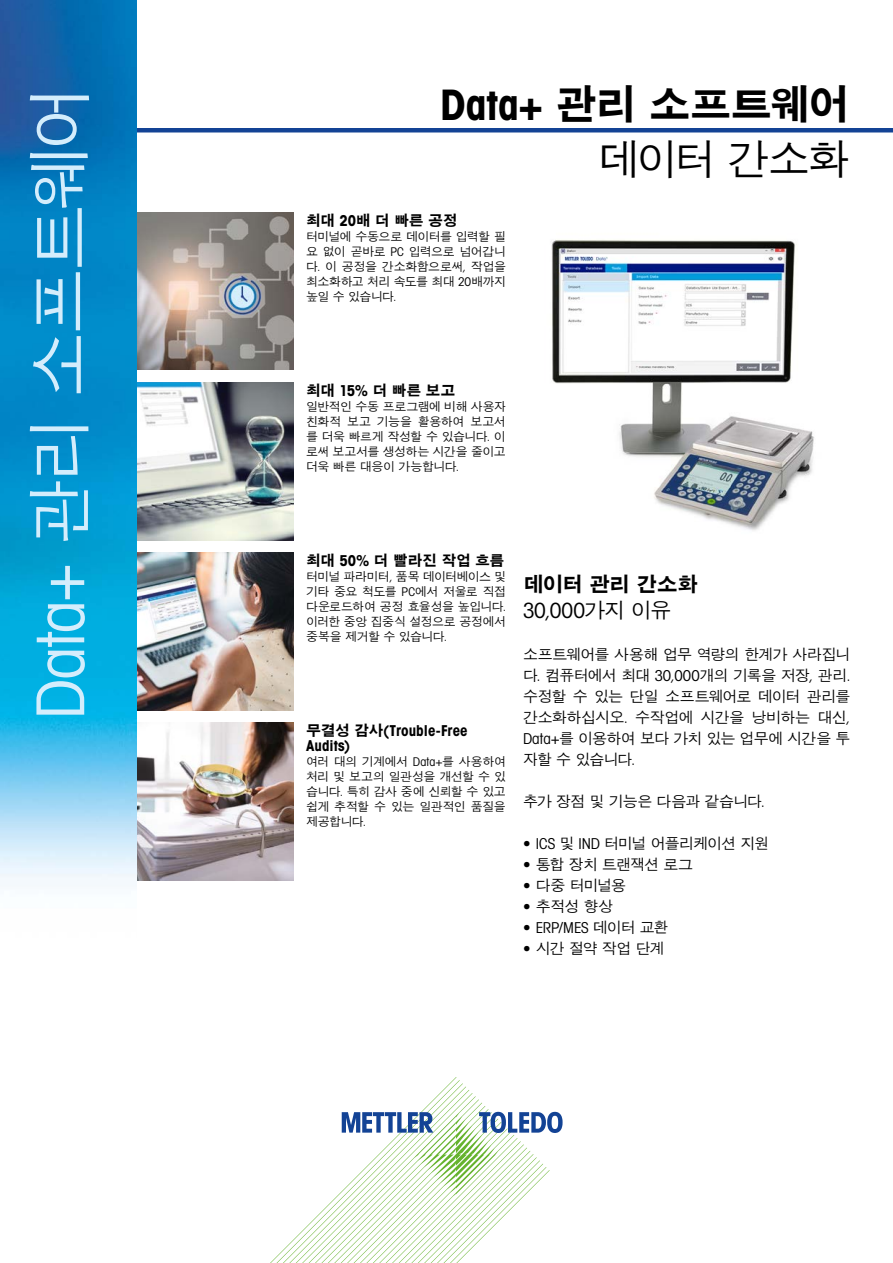
<style>
.page{position:relative;width:893px;height:1263px;background:#fff}
.page>*{position:absolute;margin:0;border:0;box-sizing:border-box;transform-origin:0 0}
.t1{font:500 66px "SM Gothic Std";letter-spacing:-.055em;color:#d4edfc}
.t2{font:700 42px/55.5px "SM Gothic Std";letter-spacing:-.045em;color:#000;text-align:right}
.t3{font:21px "Avant Gardefor MT Bk";color:#000}
.t4{font:700 21px "SM Gothic Std";letter-spacing:-.04em;color:#000}
.t5{font:500 15px/21px "SM Gothic Std";letter-spacing:-.06em;color:#000;text-align:justify}
.t6{font:700 15px "SM Gothic Std";letter-spacing:-.025em;color:#000}
.t7{font:15px/15px "Avant Gardefor MT Bd";letter-spacing:.005em;color:#000}
.t8{font:15px "Avant Gardefor MT Bk";letter-spacing:-.015em;color:#000}
.t9{font:500 12px/15px "SM Gothic Std";letter-spacing:-.05em;color:#000;text-align:justify}
.s1{font-family:"Avant Gardefor MT Bk";font-weight:400}
.s2{font-family:"Avant Gardefor MT Bd";font-weight:400}
.s3{font-weight:500}
.s4{font-family:"SM Gothic Std";font-weight:500}
.s5{font-family:"SM Gothic Std";font-weight:700}
</style>
<div class="page">
<hr style="left:111px;top:128px;width:782px;height:4px;background:#134395">
<img style="left:136px;top:723px;width:157px;height:157px">
<img style="left:136px;top:553px;width:157px;height:157px">
<img style="left:136px;top:383px;width:157px;height:157px">
<img style="left:136px;top:213px;width:157px;height:157px">
<img style="left:551px;top:240px;width:263px;height:291px">
<img style="left:0;top:0;width:136px;height:886px">
<svg style="left:270px;top:1077px;width:293px;height:186px"></svg>
<h1 class="t1" style="left:26px;top:719px;width:636px;rotate:-90deg"><span class="s1">Data+</span> 관리 소프트웨어</h1>
<h2 class="t2" style="left:440px;top:79px;width:412px"><span class="s2">Data+</span> 관리 소프트웨어 <span class="s3">데이터 간소화</span></h2>
<p class="t6" style="left:306px;top:212px;width:153px">최대 <span class="s2">20</span>배 더 빠른 공정</p>
<p class="t9" style="left:306px;top:230px;width:201px">터미널에 수동으로 데이터를 입력할 필 요 없이 곧바로 <span class="s1">PC</span> 입력으로 넘어갑니 다<span class="s1">.</span> 이 공정을 간소화함으로써<span class="s1">,</span> 작업을 최소화하고 처리 속도를 최대 <span class="s1">20</span>배까지 높일 수 있습니다<span class="s1">.</span></p>
<p class="t6" style="left:306px;top:382px;width:151px">최대 <span class="s2">15%</span> 더 빠른 보고</p>
<p class="t9" style="left:306px;top:400px;width:201px">일반적인 수동 프로그램에 비해 사용자 친화적 보고 기능을 활용하여 보고서 를 더욱 빠르게 작성할 수 있습니다<span class="s1">.</span> 이 로써 보고서를 생성하는 시간을 줄이고 더욱 빠른 대응이 가능합니다<span class="s1">.</span></p>
<p class="t6" style="left:306px;top:552px;width:200px">최대 <span class="s2">50%</span> 더 빨라진 작업 흐름</p>
<p class="t9" style="left:306px;top:570px;width:201px">터미널 파라미터<span class="s1">,</span> 품목 데이터베이스 및 기타 중요 척도를 <span class="s1">PC</span>에서 저울로 직접 다운로드하여 공정 효율성을 높입니다<span class="s1">. </span>이러한 중앙 집중식 설정으로 공정에서 중복을 제거할 수 있습니다<span class="s1">.</span></p>
<h3 class="t4" style="left:523px;top:574px;width:176px">데이터 관리 간소화</h3>
<h3 class="t3" style="left:523px;top:597px;width:150px">30,000<span class="s4">가지 이유</span></h3>
<p class="t5" style="left:523px;top:645px;width:329px">소프트웨어를 사용해 업무 역량의 한계가 사라집니 다<span class="s1">.</span> 컴퓨터에서 최대 <span class="s1">30,000</span>개의 기록을 저장<span class="s1">,</span> 관리<span class="s1">. </span>수정할 수 있는 단일 소프트웨어로 데이터 관리를 간소화하십시오<span class="s1">.</span> 수작업에 시간을 낭비하는 대신<span class="s1">, Data+</span>를 이용하여 보다 가치 있는 업무에 시간을 투 자할 수 있습니다<span class="s1">.</span></p>
<p class="t5" style="left:523px;top:792px;width:243px">추가 장점 및 기능은 다음과 같습니다<span class="s1">.</span></p>
<p class="t5" style="left:523px;top:834px;width:248px"><span class="s1">• ICS</span> 및 <span class="s1">IND</span> 터미널 어플리케이션 지원</p>
<p class="t5" style="left:523px;top:855px;width:172px"><span class="s1">•</span> 통합 장치 트랜잭션 로그</p>
<p class="t5" style="left:523px;top:876px;width:105px"><span class="s1">•</span> 다중 터미널용</p>
<p class="t5" style="left:523px;top:897px;width:92px"><span class="s1">•</span> 추적성 향상</p>
<p class="t8" style="left:523px;top:918px;width:147px">• ERP/MES <span class="s4">데이터 교환</span></p>
<p class="t5" style="left:523px;top:939px;width:143px"><span class="s1">•</span> 시간 절약 작업 단계</p>
<p class="t7" style="left:306px;top:723px;width:163px"><span class="s5">무결성 감사</span>(Trouble-Free<br>Audits)</p>
<p class="t9" style="left:306px;top:755px;width:201px">여러 대의 기계에서 <span class="s1">Data+</span>를 사용하여 처리 및 보고의 일관성을 개선할 수 있 습니다<span class="s1">.</span> 특히 감사 중에 신뢰할 수 있고 쉽게 추적할 수 있는 일관적인 품질을 제공합니다<span class="s1">.</span></p>
</div>
